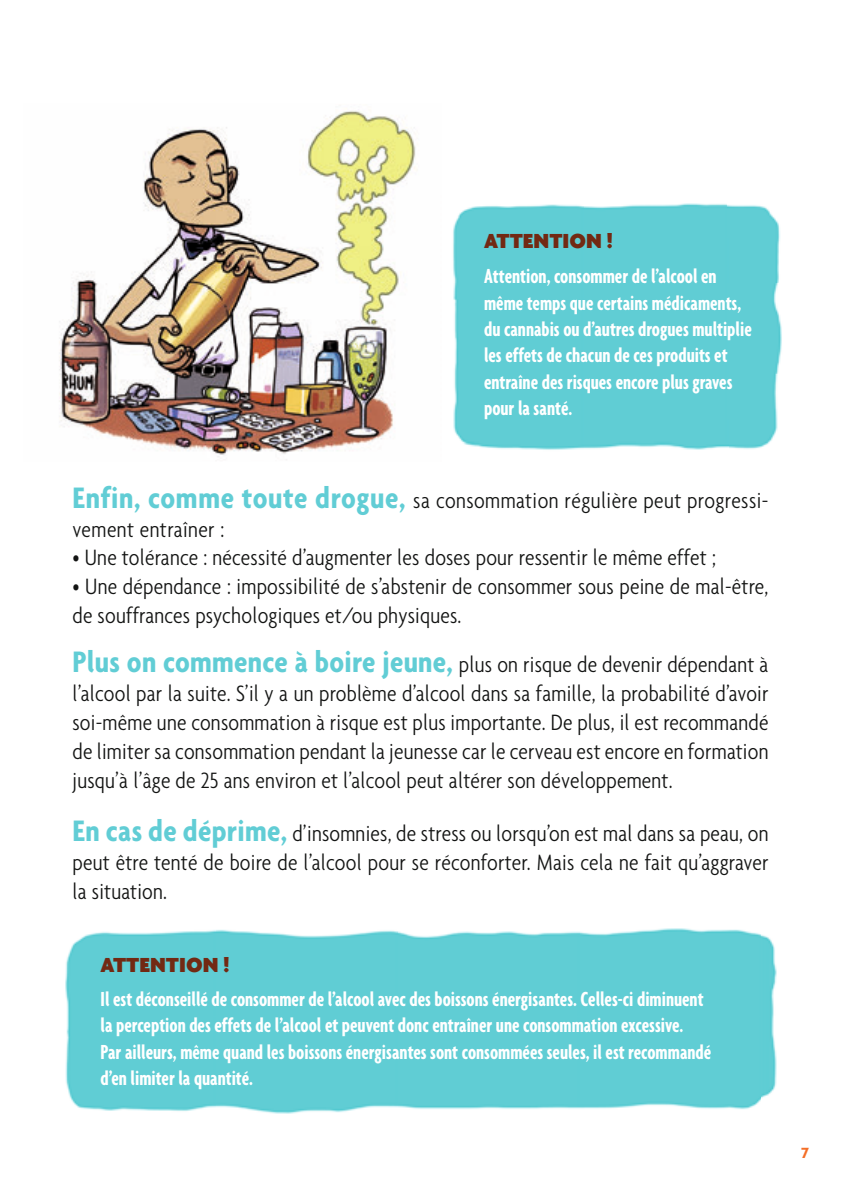
<style>
.page{position:relative;width:841px;height:1190px;background:#fff}
.page>*{position:absolute;margin:0;border:0;box-sizing:border-box;transform-origin:0 0}
.t1{font:300 condensed 24px/28.8px "Agenda";letter-spacing:.01em;color:#131413;text-align:justify}
.t2{font:700 extra-condensed 22px/26.4px "Agenda";color:#fff}
.t3{font:900 22px "Agenda";color:#722913}
.t4{font:700 16px "Agenda";color:#f46f28}
.s1{font-weight:700;font-size:32px;color:#61cdd5}
</style>
<div class="page">
<img style="left:65px;top:928px;width:712px;height:186px">
<img style="left:59px;top:111px;width:358px;height:346px">
<div style="left:453px;top:203px;width:329px;height:247px;background:#60cdd4"></div>
<p class="t3" style="left:484px;top:228px;width:130px">ATTENTION !</p>
<p class="t2" style="left:484px;top:262px;width:269px">Attention, consommer de l’alcool en même temps que certains médicaments, du cannabis ou d’autres drogues multiplie les effets de chacun de ces produits et entraîne des risques encore plus graves pour la santé.</p>
<p class="t1" style="left:72px;top:485px;width:697px"><span class="s1">Enfin, comme toute drogue,</span> sa consommation régulière peut progressi&shy;vement entraîner :</p>
<p class="t1" style="left:72px;top:543px;width:645px">• Une tolérance : nécessité d’augmenter les doses pour ressentir le même effet ;</p>
<p class="t1" style="left:72px;top:572px;width:697px">• Une dépendance : impossibilité de s’abstenir de consommer sous peine de mal-être, de souffrances psychologiques et/ou physiques.</p>
<p class="t1" style="left:72px;top:650px;width:697px"><span class="s1">Plus on commence à boire jeune,</span> plus on risque de devenir dépendant à l’alcool par la suite. S’il y a un problème d’alcool dans sa famille, la probabilité d’avoir soi-même une consommation à risque est plus importante. De plus, il est recommandé de limiter sa consommation pendant la jeunesse car le cerveau est encore en formation jusqu’à l’âge de 25 ans environ et l’alcool peut altérer son développement.</p>
<p class="t1" style="left:72px;top:819px;width:697px"><span class="s1">En cas de déprime,</span> d’insomnies, de stress ou lorsqu’on est mal dans sa peau, on peut être tenté de boire de l’alcool pour se réconforter. Mais cela ne fait qu’aggraver la situation.</p>
<p class="t3" style="left:101px;top:951px;width:130px">ATTENTION !</p>
<p class="t2" style="left:101px;top:985px;width:612px">Il est déconseillé de consommer de l’alcool avec des boissons énergisantes. Celles-ci diminuent la perception des effets de l’alcool et peuvent donc entraîner une consommation excessive.<br>Par ailleurs, même quand les boissons énergisantes sont consommées seules, il est recommandé d’en limiter la quantité.</p>
<p class="t4" style="left:801px;top:1142px;width:9px">7</p>
</div>
